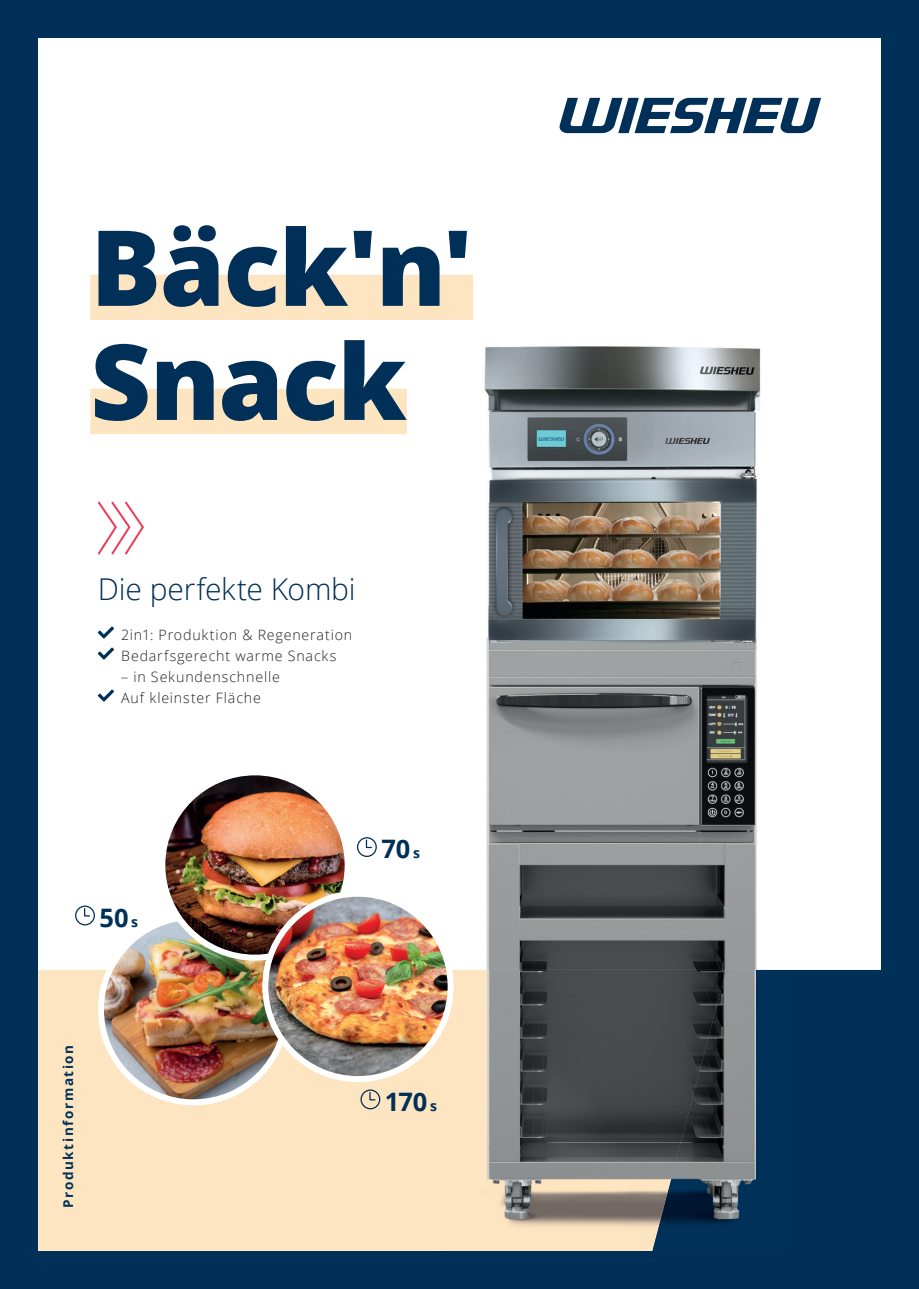
<style>
.page{position:relative;width:919px;height:1289px;background:#fff}
.page>*{position:absolute;margin:0;border:0;box-sizing:border-box;transform-origin:0 0}
.t1{font:800 105px/114px "Open Sans";letter-spacing:-.015em;color:#003058}
.t2{font:300 30px "Open Sans";letter-spacing:-.01em;color:#003058}
.t3{font:700 25.35px "Open Sans";color:#003058}
.t4{font:300 14.25px/21px "Open Sans";letter-spacing:.06em;color:#231f20}
.t5{font:700 13.5px "Open Sans";letter-spacing:.12em;color:#003058}
.s1{font-size:13.95px}
</style>
<div class="page">
<div style="left:0;top:0;width:918px;height:1288px;background:#003058"></div>
<div style="left:38px;top:38px;width:842px;height:1212px;background:#fff"></div>
<div style="left:38px;top:970px;width:406px;height:280px;background:#fee5c1"></div>
<div style="left:642px;top:969px;width:239px;height:282px;background:#003058"></div>
<svg style="left:559px;top:98px;width:262px;height:35px"></svg>
<div style="left:90px;top:275px;width:383px;height:45px;background:#fee5c1"></div>
<div style="left:90px;top:389px;width:317px;height:45px;background:#fee5c1"></div>
<svg style="left:98px;top:501px;width:46px;height:54px"></svg>
<img style="left:484px;top:346px;width:277px;height:623px">
<img style="left:444px;top:969px;width:208px;height:281px">
<img style="left:652px;top:969px;width:138px;height:281px">
<svg style="left:98px;top:626px;width:16px;height:12px"></svg>
<svg style="left:98px;top:647px;width:16px;height:12px"></svg>
<svg style="left:98px;top:689px;width:16px;height:12px"></svg>
<svg style="left:357px;top:837px;width:20px;height:20px"></svg>
<svg style="left:75px;top:905px;width:20px;height:21px"></svg>
<svg style="left:360px;top:1088px;width:21px;height:21px"></svg>
<img style="left:101px;top:917px;width:185px;height:185px;border-radius:93px">
<img style="left:162px;top:776px;width:181px;height:181px">
<div style="left:159px;top:769px;width:191px;height:191px;border:6px solid #fff;border-radius:50%"></div>
<img style="left:265px;top:895px;width:185px;height:184px">
<div style="left:262px;top:890px;width:191px;height:192px;border:6px solid #fff;border-radius:50%"></div>
<h1 class="t1" style="left:90px;top:205px;width:384px">Bäck′n′<br>Snack</h1>
<h2 class="t2" style="left:98px;top:569px;width:259px">Die perfekte Kombi</h2>
<p class="t4" style="left:121px;top:623px;width:233px">2in1: Produktion &amp; Regeneration<br>Bedarfsgerecht warme Snacks</p>
<p class="t4" style="left:121px;top:665px;width:160px">– in Sekundenschnelle<br>Auf kleinster Fläche</p>
<h3 class="t3" style="left:99px;top:899px;width:40px">50 <span class="s1">s</span></h3>
<p class="t5" style="left:59px;top:1208px;width:165px;rotate:-90deg">Produktinformation</p>
<h3 class="t3" style="left:381px;top:831px;width:40px">70 <span class="s1">s</span></h3>
<h3 class="t3" style="left:385px;top:1083px;width:54px">170 <span class="s1">s</span></h3>
</div>
